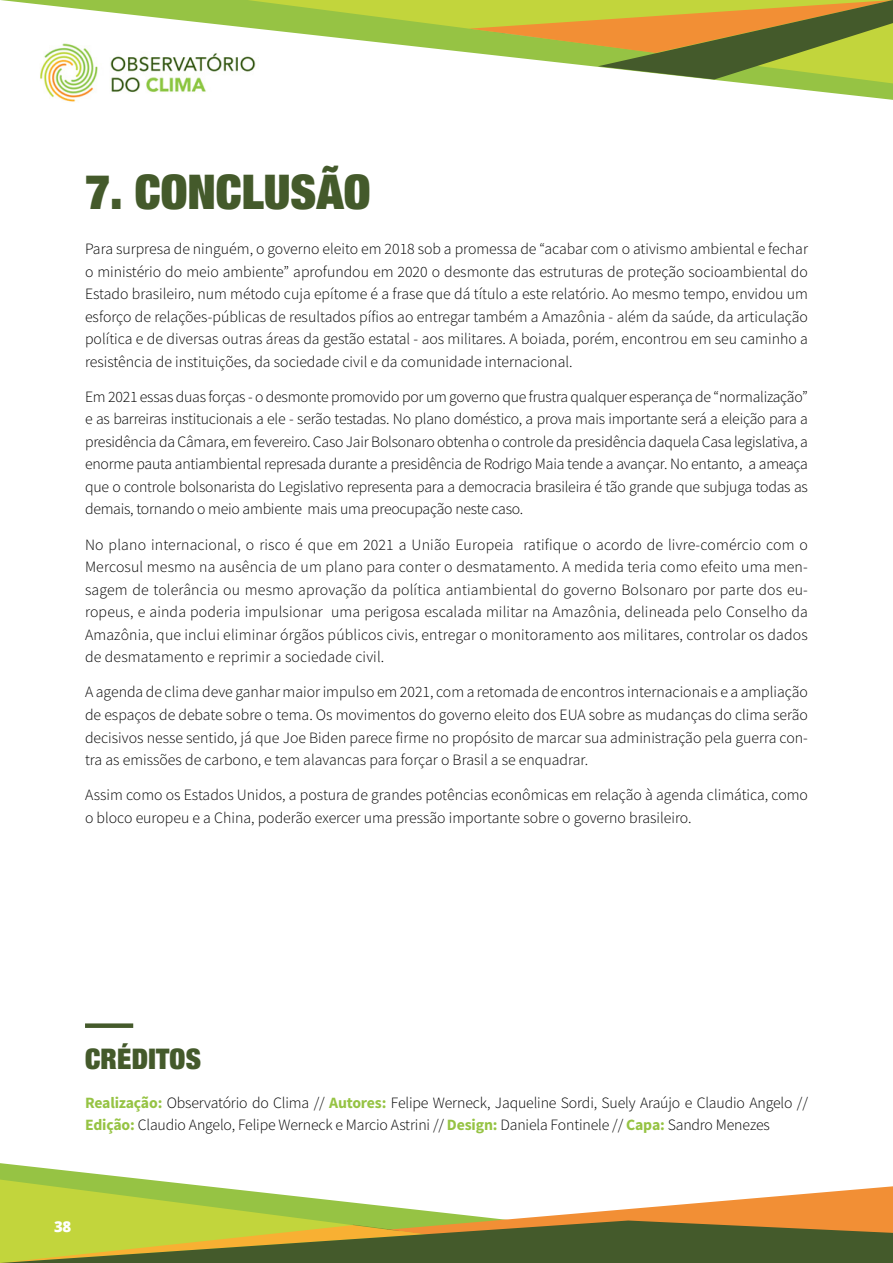
<style>
.page{position:relative;width:893px;height:1263px;background:#fff}
.page>*{position:absolute;margin:0;border:0;box-sizing:border-box;transform-origin:0 0}
.t1{font:900 condensed 48px "Helvetica Neue LT Std";color:#445a2b}
.t2{font:900 condensed 28.5px "Helvetica Neue LT Std";letter-spacing:.01em;color:#445a2b}
.t3{font:300 15.75px/22.5px "Source Sans Pro";color:#000;text-align:justify}
.t4{font:800 15px "Open Sans";color:#fff}
.s1{font-weight:700;color:#96c344}
</style>
<div class="page">
<svg style="left:0;top:0;width:893px;height:100px"></svg>
<svg style="left:247px;top:0;width:646px;height:83px"></svg>
<svg style="left:469px;top:0;width:424px;height:80px;background:#b0aa4b"></svg>
<svg style="left:0;top:1163px;width:893px;height:100px"></svg>
<div style="left:85px;top:1023px;width:48px;height:5px;background:#445a2b"></div>
<h1 class="t1" style="left:85px;top:161px;width:287px">7. CONCLUSÃO</h1>
<p class="t3" style="left:85px;top:238px;width:724px">Para surpresa de ninguém, o governo eleito em 2018 sob a promessa de “acabar com o ativismo ambiental e fechar o ministério do meio ambiente” aprofundou em 2020 o desmonte das estruturas de proteção socioambiental do Estado brasileiro, num método cuja epítome é a frase que dá título a este relatório. Ao mesmo tempo, envidou um esforço de relações-públicas de resultados pífios ao entregar também a Amazônia - além da saúde, da articulação política e de diversas outras áreas da gestão estatal - aos militares. A boiada, porém, encontrou em seu caminho a resistência de instituições, da sociedade civil e da comunidade internacional.</p>
<p class="t3" style="left:85px;top:385px;width:724px">Em 2021 essas duas forças - o desmonte promovido por um governo que frustra qualquer esperança de “normalização” e as barreiras institucionais a ele - serão testadas. No plano doméstico, a prova mais importante será a eleição para a presidência da Câmara, em fevereiro. Caso Jair Bolsonaro obtenha o controle da presidência daquela Casa legislativa, a enorme pauta antiambiental represada durante a presidência de Rodrigo Maia tende a avançar. No entanto, a ameaça que o controle bolsonarista do Legislativo representa para a democracia brasileira é tão grande que subjuga todas as demais, tornando o meio ambiente mais uma preocupação neste caso.</p>
<p class="t3" style="left:85px;top:533px;width:724px">No plano internacional, o risco é que em 2021 a União Europeia ratifique o acordo de livre-comércio com o Mercosul mesmo na ausência de um plano para conter o desmatamento. A medida teria como efeito uma men&shy;sagem de tolerância ou mesmo aprovação da política antiambiental do governo Bolsonaro por parte dos eu&shy;ropeus, e ainda poderia impulsionar uma perigosa escalada militar na Amazônia, delineada pelo Conselho da Amazônia, que inclui eliminar órgãos públicos civis, entregar o monitoramento aos militares, controlar os dados de desmatamento e reprimir a sociedade civil.</p>
<p class="t3" style="left:85px;top:681px;width:724px">A agenda de clima deve ganhar maior impulso em 2021, com a retomada de encontros internacionais e a ampliação de espaços de debate sobre o tema. Os movimentos do governo eleito dos EUA sobre as mudanças do clima serão decisivos nesse sentido, já que Joe Biden parece firme no propósito de marcar sua administração pela guerra con&shy;tra as emissões de carbono, e tem alavancas para forçar o Brasil a se enquadrar.</p>
<p class="t3" style="left:85px;top:784px;width:724px">Assim como os Estados Unidos, a postura de grandes potências econômicas em relação à agenda climática, como o bloco europeu e a China, poderão exercer uma pressão importante sobre o governo brasileiro.</p>
<h2 class="t2" style="left:85px;top:1040px;width:117px">CRÉDITOS</h2>
<p class="t3" style="left:85px;top:1091px;width:724px"><span class="s1">Realização:</span> Observatório do Clima // <span class="s1">Autores:</span> Felipe Werneck, Jaqueline Sordi, Suely Araújo e Claudio Angelo //<br><span class="s1">Edição:</span> Claudio Angelo, Felipe Werneck e Marcio Astrini // <span class="s1">Design:</span> Daniela Fontinele // <span class="s1">Capa:</span> Sandro Menezes</p>
<p class="t4" style="left:54px;top:1215px;width:19px">38</p>
</div>
